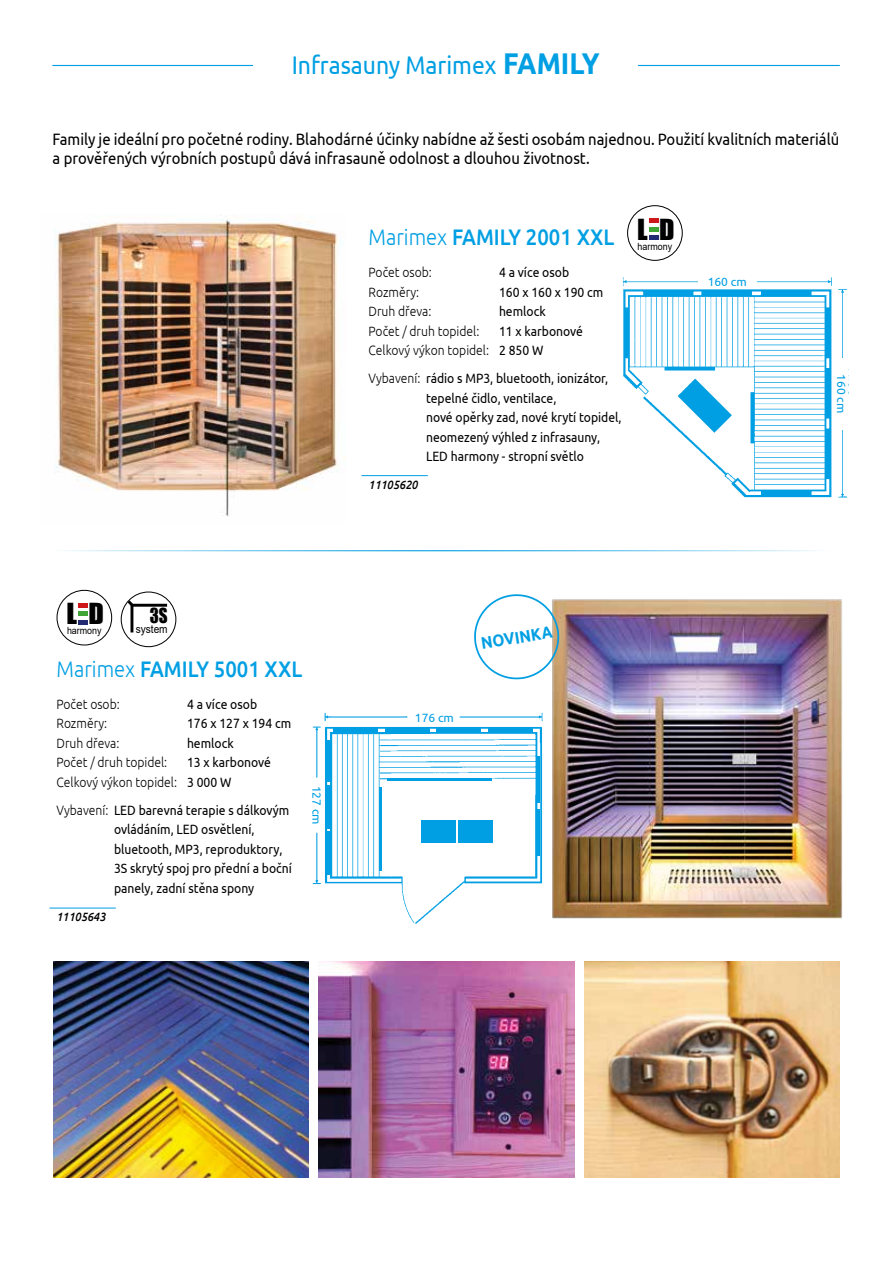
<style>
.page{position:relative;width:893px;height:1263px;background:#fff}
.page>*{position:absolute;margin:0;border:0;box-sizing:border-box;transform-origin:0 0}
.t1{font:26.7px "Impact";color:#000;scale:1.05 1}
.t2{font:25.5px "Ubuntu";color:#009fe3;scale:.9 1}
.t3{font:500 22.5px "Ubuntu";color:#009fe3;scale:.9 1}
.t4{font:19.05px "Impact";color:#000;scale:.9 1}
.t5{font:700 16.8px "Ubuntu";color:#009fe3;scale:.9 1}
.t6{font:16.5px/19.5px "Ubuntu";color:#000;scale:.9 1}
.t7{font:13.5px/19.5px "Ubuntu";color:#000;scale:.9 1}
.t8{font:300 13.5px/19.5px "Ubuntu";color:#000;scale:.9 1}
.t9{font:12px "Ubuntu";color:#009fe3}
.t10{font:italic 500 12px "Ubuntu";color:#000;scale:.9 1}
.t11{font:11.25px "Arial";color:#000;scale:.9 1}
.t12{font:9.9px "Arial";color:#000;scale:.9 1}
.s1{font-weight:700;font-size:30px}
.s2{font-weight:300}
.s3{font-weight:400}
</style>
<div class="page">
<hr style="left:49px;top:908px;width:67px;height:1px;background:#009fe3">
<hr style="left:52px;top:65px;width:788px;height:1px;background:#009fe3">
<div style="left:254px;top:43px;width:384px;height:39px;background:#fff"></div>
<div style="left:627px;top:205px;width:56px;height:56px;border:1px solid #000;border-radius:50%"></div>
<div style="left:649px;top:235px;width:9px;height:5px;background:#212a72"></div>
<svg style="left:649px;top:219px;width:9px;height:12px"></svg>
<img style="left:622px;top:277px;width:227px;height:221px">
<div style="left:698px;top:275px;width:58px;height:12px;background:#fff"></div>
<div style="left:836px;top:358px;width:11px;height:72px;background:#fff"></div>
<svg style="left:622px;top:392px;width:115px;height:106px"></svg>
<hr style="left:361px;top:475px;width:67px;height:1px;background:#009fe3">
<img style="left:55px;top:219px;width:290px;height:297px">
<hr style="left:53px;top:550px;width:787px;height:1px;background:#009fe3">
<img style="left:552px;top:599px;width:291px;height:320px">
<img style="left:312px;top:712px;width:231px;height:212px">
<div style="left:410px;top:711px;width:49px;height:12px;background:#fff"></div>
<div style="left:311px;top:781px;width:12px;height:48px;background:#fff"></div>
<hr style="left:327px;top:740px;width:4px;height:41px;background:#009fe3">
<hr style="left:327px;top:785px;width:4px;height:43px;background:#009fe3">
<hr style="left:327px;top:831px;width:4px;height:44px;background:#009fe3">
<hr style="left:379px;top:787px;width:3px;height:84px;background:#009fe3">
<hr style="left:388px;top:778px;width:104px;height:3px;background:#009fe3">
<hr style="left:334px;top:728px;width:44px;height:4px;background:#009fe3">
<hr style="left:488px;top:728px;width:44px;height:4px;background:#009fe3">
<hr style="left:437px;top:728px;width:44px;height:4px;background:#009fe3">
<div style="left:385px;top:728px;width:44px;height:5px;background:#009fe3"></div>
<hr style="left:536px;top:756px;width:4px;height:47px;background:#009fe3">
<hr style="left:536px;top:809px;width:4px;height:47px;background:#009fe3">
<div style="left:422px;top:820px;width:34px;height:23px;background:#009fe3"></div>
<div style="left:459px;top:820px;width:34px;height:23px;background:#009fe3"></div>
<div style="left:57px;top:590px;width:55px;height:55px;border:1px solid #000;border-radius:50%"></div>
<hr style="left:78px;top:603px;width:10px;height:4px;background:#cd1719">
<hr style="left:78px;top:620px;width:10px;height:4px;background:#212a72">
<hr style="left:78px;top:612px;width:10px;height:4px;background:#3fa535">
<svg style="left:124px;top:597px;width:11px;height:38px"></svg>
<hr style="left:132px;top:604px;width:35px;height:3px;background:#000">
<div style="left:121px;top:591px;width:55px;height:56px;border:1px solid #000;border-radius:50%"></div>
<img style="left:53px;top:961px;width:255px;height:217px">
<img style="left:585px;top:961px;width:255px;height:217px">
<img style="left:319px;top:961px;width:255px;height:217px">
<svg style="left:474px;top:594px;width:87px;height:87px"></svg>
<h2 class="t2" style="left:292px;top:49px;width:344px">Infrasauny Marimex <span class="s1">FAMILY</span></h2>
<p class="t6" style="left:53px;top:128px;width:876px">Family je ideální pro početné rodiny. Blahodárné účinky nabídne až šesti osobám najednou. Použití kvalitních materiálů a prověřených výrobních postupů dává infrasauně odolnost a dlouhou životnost.</p>
<h1 class="t1" style="left:66px;top:593px;width:37px">L D</h1>
<p class="t12" style="left:67px;top:624px;width:40px">harmony</p>
<h3 class="t4" style="left:150px;top:601px;width:21px">3S</h3>
<p class="t11" style="left:136px;top:621px;width:37px">system</p>
<h3 class="t3" style="left:57px;top:654px;width:275px"><span class="s2">Marimex</span> FAMILY 5001 XXL</h3>
<p class="t8" style="left:57px;top:694px;width:72px">Počet osob:</p>
<p class="t7" style="left:187px;top:694px;width:79px">4 a více osob</p>
<p class="t8" style="left:57px;top:713px;width:58px">Rozměry:</p>
<p class="t7" style="left:187px;top:713px;width:117px">176 x 127 x 194 cm</p>
<p class="t8" style="left:57px;top:733px;width:71px">Druh dřeva:</p>
<p class="t7" style="left:187px;top:733px;width:53px">hemlock</p>
<p class="t8" style="left:57px;top:752px;width:125px">Počet / druh topidel:</p>
<p class="t8" style="left:57px;top:752px;width:240px;text-indent:131px"><span class="s3">13 x karbonové<br></span>Celkový výkon topidel: <span class="s3">3 000 W</span></p>
<p class="t7" style="left:114px;top:800px;width:199px;text-indent:-57px"><span class="s2">Vybavení:</span> LED barevná terapie s dálkovým ovládáním, LED osvětlení, bluetooth, MP3, reproduktory,<br>3S skrytý spoj pro přední a boční panely, zadní stěna spony</p>
<p class="t10" style="left:57px;top:909px;width:56px">11105643</p>
<p class="t9" style="left:324px;top:786px;width:40px;rotate:90deg">127 cm</p>
<h3 class="t3" style="left:369px;top:223px;width:275px"><span class="s2">Marimex</span> FAMILY 2001 XXL</h3>
<p class="t8" style="left:369px;top:263px;width:72px">Počet osob:</p>
<p class="t7" style="left:499px;top:262px;width:79px">4 a více osob</p>
<p class="t8" style="left:369px;top:282px;width:58px">Rozměry:</p>
<p class="t7" style="left:499px;top:282px;width:117px">160 x 160 x 190 cm</p>
<p class="t8" style="left:369px;top:301px;width:71px">Druh dřeva:</p>
<p class="t7" style="left:499px;top:301px;width:53px">hemlock</p>
<p class="t8" style="left:369px;top:321px;width:125px">Počet / druh topidel:</p>
<p class="t8" style="left:369px;top:321px;width:240px;text-indent:131px"><span class="s3">11 x karbonové<br></span>Celkový výkon topidel: <span class="s3">2 850 W</span></p>
<p class="t7" style="left:426px;top:368px;width:219px;text-indent:-57px"><span class="s2">Vybavení:</span> rádio s MP3, bluetooth, ionizátor, tepelné čidlo, ventilace,<br>nové opěrky zad, nové krytí topidel, neomezený výhled z infrasauny, LED harmony - stropní světlo</p>
<p class="t10" style="left:369px;top:478px;width:56px">11105620</p>
<h1 class="t1" style="left:637px;top:208px;width:37px">L D</h1>
<p class="t12" style="left:638px;top:239px;width:40px">harmony</p>
<p class="t9" style="left:708px;top:274px;width:40px">160 cm</p>
<p class="t9" style="left:415px;top:710px;width:40px">176 cm</p>
<p class="t5" style="left:480px;top:633px;width:81px;rotate:-9deg">NOVINKA</p>
<p class="t9" style="left:848px;top:374px;width:40px;rotate:90deg">160 cm</p>
</div>
